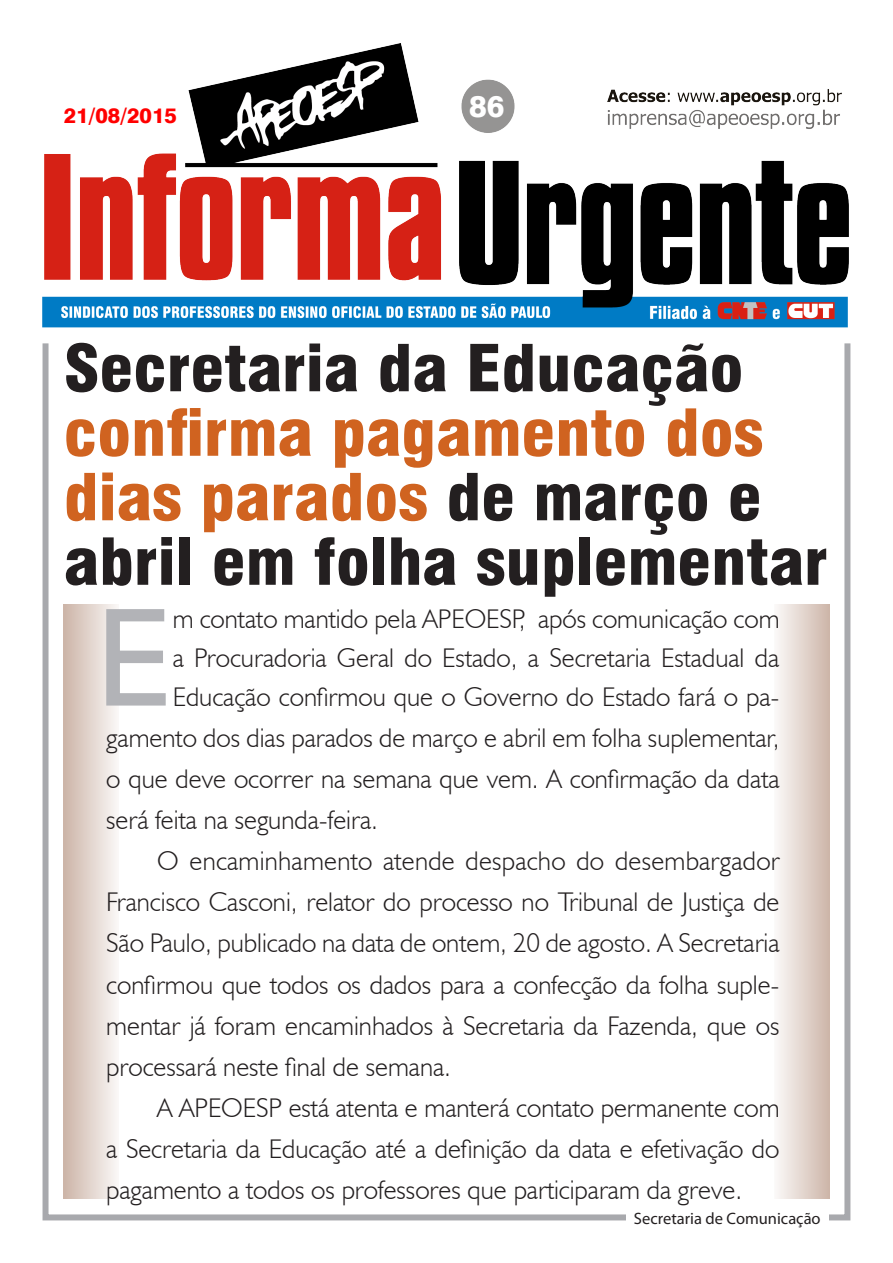
<style>
.page{position:relative;width:893px;height:1263px;background:#fff}
.page>*{position:absolute;margin:0;border:0;box-sizing:border-box;transform-origin:0 0}
.Corpo_do_texto{font:141.15px "Humanist 521 BT";color:#b2b3b7}
.Título{font:900 condensed 63px/64.5px "Swiss 721 BT";color:#231f20;scale:1.08 1}
.t1{font:800 30px "Swiss 721 BT";color:#fff}
.Corpo_do_texto-2{font:300 27px/41.1px "Humanist 521 BT";color:#231f20;text-align:justify}
.t2{font:800 21px "Swiss 721 BT";color:#f00}
.t3{font:16.5px "Myriad Pro";color:#231f20}
.s1{color:#d06320}
</style>
<div class="page">
<div style="left:43px;top:340px;width:807px;height:880px;border:6px solid #a8a9ad"></div>
<img style="left:43px;top:43px;width:806px;height:285px">
<div style="left:626px;top:1210px;width:202px;height:18px;background:#fff"></div>
<div style="left:64px;top:604px;width:55px;height:595px;background:linear-gradient(to right,#cdb5a8,#faf8f7)"></div>
<div style="left:774px;top:604px;width:55px;height:595px;background:linear-gradient(to right,#fbfaf9,#ceb6a9)"></div>
<p class="t2" style="left:64px;top:103px;width:115px">21/08/2015</p>
<p class="t1" style="left:469px;top:89px;width:37px">86</p>
<p class="Título" style="left:64px;top:336px;width:709px">Secretaria da Educação <span class="s1">confirma pagamento dos dias parados</span> de março e abril em folha suplementar</p>
<p class="Corpo_do_texto" style="left:96px;top:570px;width:78px">E</p>
<p class="Corpo_do_texto-2" style="left:173px;top:597px;width:608px">m contato mantido pela APEOESP, após comunicação com</p>
<p class="Corpo_do_texto-2" style="left:173px;top:636px;width:608px">a Procuradoria Geral do Estado, a Secretaria Estadual da</p>
<p class="Corpo_do_texto-2" style="left:173px;top:675px;width:608px">Educação confirmou que o Governo do Estado fará o pa-</p>
<p class="Corpo_do_texto-2" style="left:106px;top:716px;width:675px">gamento dos dias parados de março e abril em folha suplementar,</p>
<p class="Corpo_do_texto-2" style="left:106px;top:757px;width:675px">o que deve ocorrer na semana que vem. A confirmação da data</p>
<p class="Corpo_do_texto-2" style="left:106px;top:799px;width:273px">será feita na segunda-feira.</p>
<p class="Corpo_do_texto-2" style="left:106px;top:840px;width:675px;text-indent:51px">O encaminhamento atende despacho do desembargador Francisco Casconi, relator do processo no Tribunal de Justiça de São Paulo, publicado na data de ontem, 20 de agosto. A Secretaria confirmou que todos os dados para a confecção da folha suple&shy;mentar já foram encaminhados à Secretaria da Fazenda, que os processará neste final de semana.</p>
<p class="Corpo_do_texto-2" style="left:106px;top:1087px;width:675px;text-indent:51px">A APEOESP está atenta e manterá contato permanente com a Secretaria da Educação até a definição da data e efetivação do pagamento a todos os professores que participaram da greve.</p>
<p class="t3" style="left:634px;top:1208px;width:188px">Secretaria de Comunicação</p>
</div>
